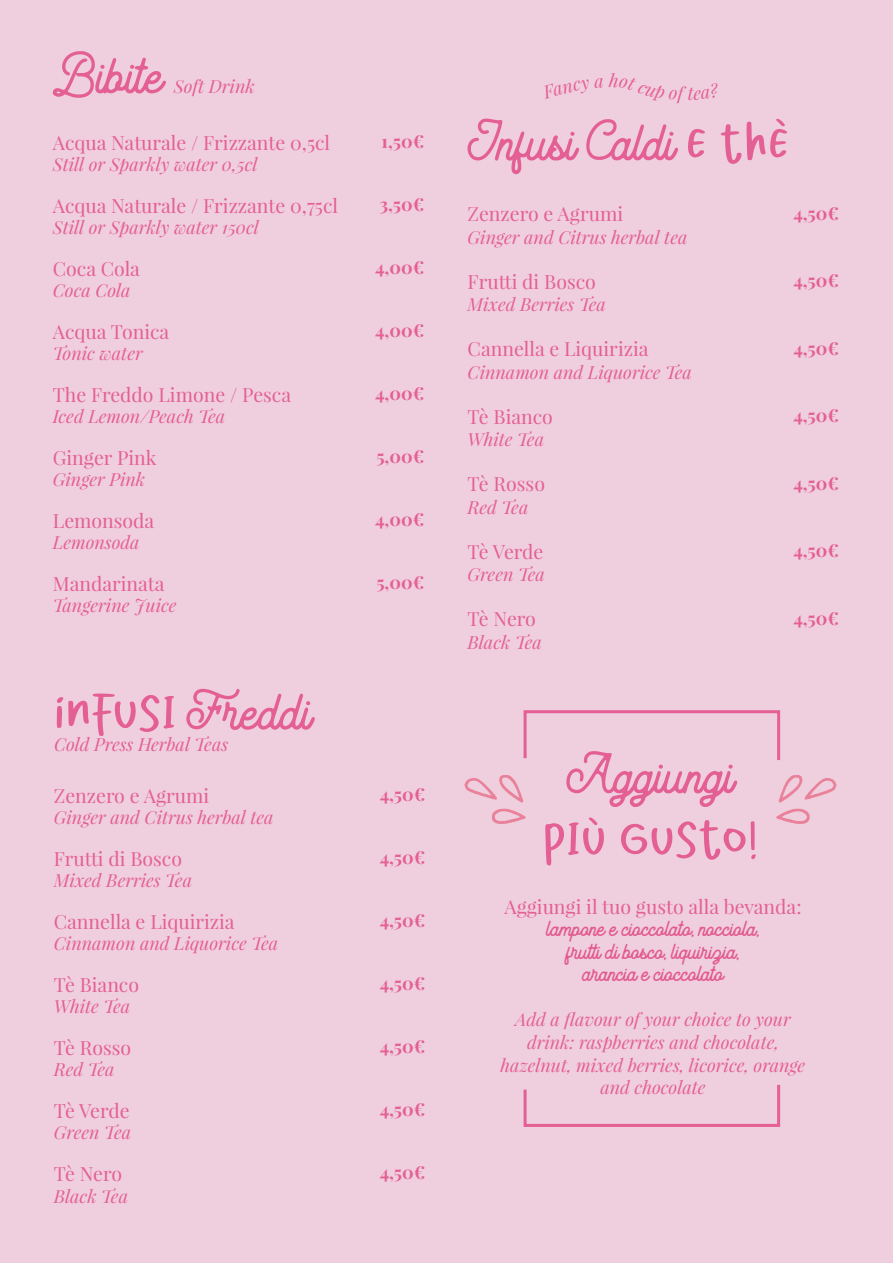
<style>
.page{position:relative;width:893px;height:1263px;background:#efcede}
.page>*{position:absolute;margin:0;border:0;box-sizing:border-box;transform-origin:0 0}
.t1{font:52.5px "Stormline Demo";color:#e45f93}
.t2{font:52.5px "Belovia";color:#e45f93}
.t3{font:22.5px "Stormline Demo";color:#e25a8f}
.t4{font:19.5px "Playfair Display";color:#e45f93}
.t5{font:italic 18px/22.5px "Playfair Display";color:#e45f93;text-align:center}
.t6{font:700 18px "Playfair Display";color:#e45f93}
.s1{font-family:"Stormline Demo"}
.s2{font-family:"Belovia"}
</style>
<div class="page">
<img style="left:465px;top:776px;width:60px;height:47px">
<img style="left:777px;top:776px;width:60px;height:47px">
<svg style="left:523px;top:710px;width:258px;height:50px"></svg>
<svg style="left:523px;top:1084px;width:258px;height:43px"></svg>
<p class="t1" style="left:53px;top:41px;width:112px">Bibite</p>
<p class="t5" style="left:174px;top:75px;width:82px">Soft Drink</p>
<p class="t4" style="left:53px;top:130px;width:279px">Acqua Naturale / Frizzante 0,5cl</p>
<p class="t5" style="left:53px;top:152px;width:206px">Still or Sparkly water 0,5cl</p>
<p class="t4" style="left:53px;top:193px;width:287px">Acqua Naturale / Frizzante 0,75cl</p>
<p class="t5" style="left:53px;top:215px;width:208px">Still or Sparkly water 150cl</p>
<p class="t4" style="left:53px;top:256px;width:89px">Coca Cola</p>
<p class="t5" style="left:53px;top:278px;width:79px">Coca Cola</p>
<p class="t4" style="left:53px;top:319px;width:118px">Acqua Tonica</p>
<p class="t5" style="left:53px;top:341px;width:91px">Tonic water</p>
<p class="t4" style="left:53px;top:382px;width:240px">The Freddo Limone / Pesca</p>
<p class="t5" style="left:53px;top:404px;width:174px">Iced Lemon/Peach Tea</p>
<p class="t4" style="left:53px;top:445px;width:105px">Ginger Pink</p>
<p class="t5" style="left:53px;top:467px;width:94px">Ginger Pink</p>
<p class="t4" style="left:53px;top:508px;width:103px">Lemonsoda</p>
<p class="t5" style="left:53px;top:530px;width:88px">Lemonsoda</p>
<p class="t4" style="left:53px;top:571px;width:113px">Mandarinata</p>
<p class="t5" style="left:53px;top:593px;width:125px">Tangerine Juice</p>
<p class="t2" style="left:54px;top:679px;width:259px">INFUSI <span class="s1">Freddi</span></p>
<p class="t5" style="left:54px;top:732px;width:176px">Cold Press Herbal Teas</p>
<p class="t4" style="left:54px;top:783px;width:157px">Zenzero e Agrumi</p>
<p class="t5" style="left:54px;top:805px;width:221px">Ginger and Citrus herbal tea</p>
<p class="t4" style="left:54px;top:846px;width:130px">Frutti di Bosco</p>
<p class="t5" style="left:54px;top:868px;width:140px">Mixed Berries Tea</p>
<p class="t4" style="left:54px;top:909px;width:182px">Cannella e Liquirizia</p>
<p class="t5" style="left:54px;top:931px;width:226px">Cinnamon and Liquorice Tea</p>
<p class="t4" style="left:54px;top:972px;width:87px">Tè Bianco</p>
<p class="t5" style="left:54px;top:994px;width:78px">White Tea</p>
<p class="t4" style="left:54px;top:1035px;width:79px">Tè Rosso</p>
<p class="t5" style="left:54px;top:1057px;width:62px">Red Tea</p>
<p class="t4" style="left:54px;top:1098px;width:77px">Tè Verde</p>
<p class="t5" style="left:54px;top:1120px;width:79px">Green Tea</p>
<p class="t4" style="left:54px;top:1161px;width:70px">Tè Nero</p>
<p class="t5" style="left:54px;top:1184px;width:76px">Black Tea</p>
<p class="t6" style="left:381px;top:130px;width:44px">1,50€</p>
<p class="t6" style="left:379px;top:193px;width:46px">3,50€</p>
<p class="t6" style="left:375px;top:256px;width:51px">4,00€</p>
<p class="t6" style="left:375px;top:319px;width:51px">4,00€</p>
<p class="t6" style="left:375px;top:382px;width:51px">4,00€</p>
<p class="t6" style="left:376px;top:445px;width:49px">5,00€</p>
<p class="t6" style="left:375px;top:508px;width:51px">4,00€</p>
<p class="t6" style="left:376px;top:571px;width:49px">5,00€</p>
<p class="t6" style="left:380px;top:783px;width:47px">4,50€</p>
<p class="t6" style="left:380px;top:846px;width:47px">4,50€</p>
<p class="t6" style="left:380px;top:909px;width:47px">4,50€</p>
<p class="t6" style="left:380px;top:972px;width:47px">4,50€</p>
<p class="t6" style="left:380px;top:1035px;width:47px">4,50€</p>
<p class="t6" style="left:380px;top:1098px;width:47px">4,50€</p>
<p class="t6" style="left:380px;top:1161px;width:47px">4,50€</p>
<p class="t1" style="left:468px;top:108px;width:323px">Infusi Caldi <span class="s2">E THÈ</span></p>
<p class="t4" style="left:468px;top:202px;width:157px">Zenzero e Agrumi</p>
<p class="t5" style="left:468px;top:225px;width:221px">Ginger and Citrus herbal tea</p>
<p class="t4" style="left:468px;top:269px;width:130px">Frutti di Bosco</p>
<p class="t5" style="left:468px;top:293px;width:140px">Mixed Berries Tea</p>
<p class="t4" style="left:468px;top:337px;width:182px">Cannella e Liquirizia</p>
<p class="t5" style="left:468px;top:360px;width:226px">Cinnamon and Liquorice Tea</p>
<p class="t4" style="left:468px;top:404px;width:87px">Tè Bianco</p>
<p class="t5" style="left:468px;top:428px;width:78px">White Tea</p>
<p class="t4" style="left:468px;top:472px;width:79px">Tè Rosso</p>
<p class="t5" style="left:468px;top:495px;width:62px">Red Tea</p>
<p class="t4" style="left:468px;top:539px;width:77px">Tè Verde</p>
<p class="t5" style="left:468px;top:563px;width:79px">Green Tea</p>
<p class="t4" style="left:468px;top:607px;width:70px">Tè Nero</p>
<p class="t5" style="left:468px;top:630px;width:76px">Black Tea</p>
<p class="t6" style="left:793px;top:202px;width:47px">4,50€</p>
<p class="t6" style="left:793px;top:269px;width:47px">4,50€</p>
<p class="t6" style="left:793px;top:337px;width:47px">4,50€</p>
<p class="t6" style="left:793px;top:404px;width:47px">4,50€</p>
<p class="t6" style="left:793px;top:472px;width:47px">4,50€</p>
<p class="t6" style="left:793px;top:539px;width:47px">4,50€</p>
<p class="t6" style="left:793px;top:607px;width:47px">4,50€</p>
<p class="t1" style="left:567px;top:741px;width:169px">Aggiungi</p>
<p class="t2" style="left:542px;top:805px;width:219px">PIÙ GUSTO!</p>
<p class="t4" style="left:504px;top:894px;width:299px">Aggiungi il tuo gusto alla bevanda:</p>
<p class="t3" style="left:547px;top:914px;width:214px">lampone e cioccolato, nocciola,</p>
<p class="t3" style="left:566px;top:936px;width:174px">frutti di bosco, liquirizia,</p>
<p class="t3" style="left:582px;top:959px;width:143px">arancia e cioccolato</p>
<p class="t5" style="left:501px;top:1008px;width:306px">Add a flavour of your choice to your drink: raspberries and chocolate, hazelnut, mixed berries, licorice, orange and chocolate</p>
</div>
